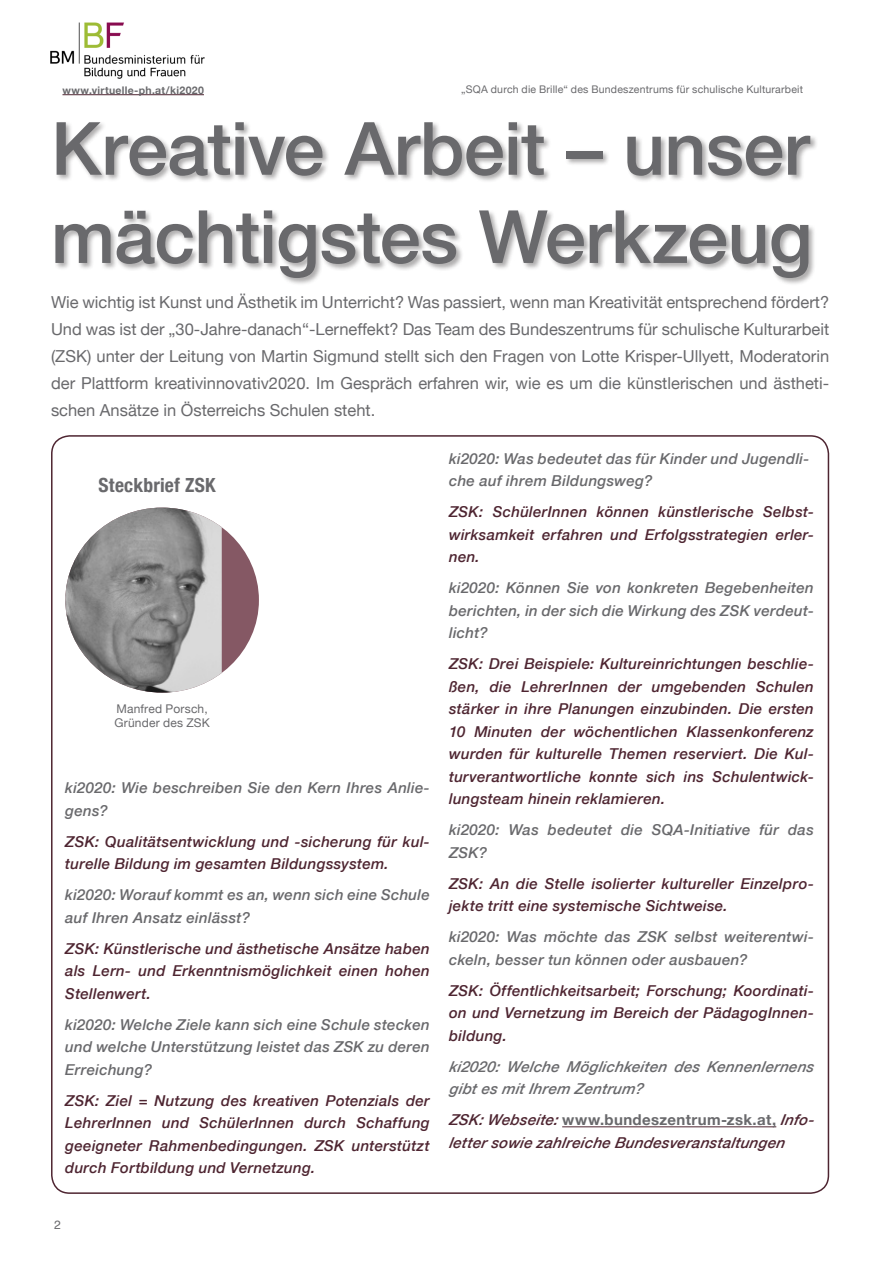
<style>
.page{position:relative;width:893px;height:1263px;background:#fff}
.page>*{position:absolute;margin:0;border:0;box-sizing:border-box;transform-origin:0 0}
.Headline{font:500 73.5px/88.2px "Helvetica Neue";letter-spacing:-.01em;color:#69696c}
.t1{font:700 condensed 19.5px "Helvetica Neue";letter-spacing:.01em;color:#69696c}
.t2{font:16.5px/27px "Helvetica Neue";color:#69696c;text-align:justify}
.Basic___Small{font:italic 500 15px/22.5px "Helvetica Neue";letter-spacing:.02em;color:#4e2531;text-align:justify}
.Basic___Small-2{font:italic 500 15px/22.5px "Helvetica Neue";letter-spacing:.02em;color:#69696c}
.t3{font:12px/14.4px "Helvetica Neue";letter-spacing:.015em;color:#69696c}
.t4{font:12px "Helvetica";color:#69696c}
.t5{font:10.5px "Helvetica Neue";letter-spacing:.02em;color:#69696c}
.t6{font:700 10.5px "Helvetica Neue";letter-spacing:.03em;color:#69696c}
.s1{font-weight:700;font-style:normal;color:#69696c}
</style>
<div class="page">
<img style="left:50px;top:22px;width:155px;height:57px">
<div style="left:65px;top:508px;width:194px;height:185px;background:#855864;border-radius:50%"></div>
<img style="left:65px;top:508px;width:157px;height:185px">
<hr style="left:62px;top:94px;width:142px;height:1px;background:#4e2531">
<div style="left:54px;top:121px;width:764px;height:164px;background:#231f20;opacity:.37"></div>
<hr style="left:562px;top:1126px;width:214px;height:1px;background:#4e2531">
<p class="t6" style="left:62px;top:83px;width:143px">www.virtuelle-ph.at/ki2020</p>
<p class="t5" style="left:461px;top:83px;width:343px">„SQA durch die Brille“ des Bundeszentrums für schulische Kulturarbeit</p>
<p class="Headline" style="left:51px;top:104px;width:763px">Kreative Arbeit – unser mächtigstes Werkzeug</p>
<p class="t2" style="left:51px;top:288px;width:780px">Wie wichtig ist Kunst und Ästhetik im Unterricht? Was passiert, wenn man Kreativität entsprechend fördert?<br>Und was ist der „30-Jahre-danach“-Lerneffekt? Das Team des Bundeszentrums für schulische Kulturarbeit (ZSK) unter der Leitung von Martin Sigmund stellt sich den Fragen von Lotte Krisper-Ullyett, Moderatorin der Plattform kreativinnovativ2020. Im Gespräch erfahren wir, wie es um die künstlerischen und ästheti&shy;schen Ansätze in Österreichs Schulen steht.</p>
<p class="t1" style="left:99px;top:473px;width:119px">Steckbrief ZSK</p>
<p class="t3" style="left:114px;top:701px;width:97px">Manfred Porsch,<br>Gründer des ZSK</p>
<p class="Basic___Small-2" style="left:65px;top:776px;width:366px">ki2020: Wie beschreiben Sie den Kern Ihres Anlie&shy;gens?</p>
<p class="Basic___Small" style="left:65px;top:829px;width:366px">ZSK: Qualitätsentwicklung und -sicherung für kul&shy;turelle Bildung im gesamten Bildungssystem.  </p>
<p class="Basic___Small-2" style="left:65px;top:883px;width:366px">ki2020: Worauf kommt es an, wenn sich eine Schule auf Ihren Ansatz einlässt?</p>
<p class="Basic___Small" style="left:65px;top:936px;width:366px">ZSK: Künstlerische und ästhetische Ansätze haben als Lern- und Erkenntnismöglichkeit einen hohen Stellenwert.  </p>
<p class="Basic___Small-2" style="left:65px;top:1012px;width:366px;text-align:justify">ki2020: Welche Ziele kann sich eine Schule stecken und welche Unterstützung leistet das ZSK zu deren Erreichung?</p>
<p class="Basic___Small" style="left:65px;top:1088px;width:366px">ZSK: Ziel = Nutzung des kreativen Potenzials der LehrerInnen und SchülerInnen durch Schaffung geeigneter Rahmenbedingungen. ZSK unterstützt durch Fortbildung und Vernetzung.  </p>
<p class="Basic___Small-2" style="left:449px;top:446px;width:362px">ki2020: Was bedeutet das für Kinder und Jugendli&shy;che auf ihrem Bildungsweg?</p>
<p class="Basic___Small" style="left:449px;top:500px;width:366px">ZSK: SchülerInnen können künstlerische Selbst&shy;wirksamkeit erfahren und Erfolgsstrategien erler&shy;nen.  </p>
<p class="Basic___Small-2" style="left:449px;top:576px;width:366px;text-align:justify">ki2020: Können Sie von konkreten Begebenheiten berichten, in der sich die Wirkung des ZSK verdeut&shy;licht?</p>
<p class="Basic___Small" style="left:449px;top:652px;width:366px">ZSK: Drei Beispiele: Kultureinrichtungen beschlie&shy;ßen, die LehrerInnen der umgebenden Schulen stärker in ihre Planungen einzubinden. Die ersten 10 Minuten der wöchentlichen Klassenkonferenz wurden für kulturelle Themen reserviert. Die Kul&shy;turverantwortliche konnte sich ins Schulentwick&shy;lungsteam hinein reklamieren.</p>
<p class="Basic___Small-2" style="left:449px;top:818px;width:366px">ki2020: Was bedeutet die SQA-Initiative für das<br>ZSK?</p>
<p class="Basic___Small" style="left:449px;top:871px;width:366px">ZSK: An die Stelle isolierter kultureller Einzelpro&shy;jekte tritt eine systemische Sichtweise.  </p>
<p class="Basic___Small-2" style="left:449px;top:925px;width:366px">ki2020: Was möchte das ZSK selbst weiterentwi&shy;ckeln, besser tun können oder ausbauen?</p>
<p class="Basic___Small" style="left:449px;top:978px;width:366px">ZSK: Öffentlichkeitsarbeit; Forschung; Koordinati&shy;on und Vernetzung im Bereich der PädagogInnen&shy;bildung.</p>
<p class="Basic___Small-2" style="left:449px;top:1054px;width:370px">ki2020: Welche Möglichkeiten des Kennenlernens gibtes mitIhrem Zentrum?</p>
<p class="Basic___Small" style="left:449px;top:1108px;width:370px">ZSK:Webseite:<span class="s1">www.bundeszentrum-zsk.at,</span> Info&shy;lettersowie zahlreiche Bundesveranstaltungen</p>
<p class="t4" style="left:54px;top:1216px;width:8px">2</p>
</div>
